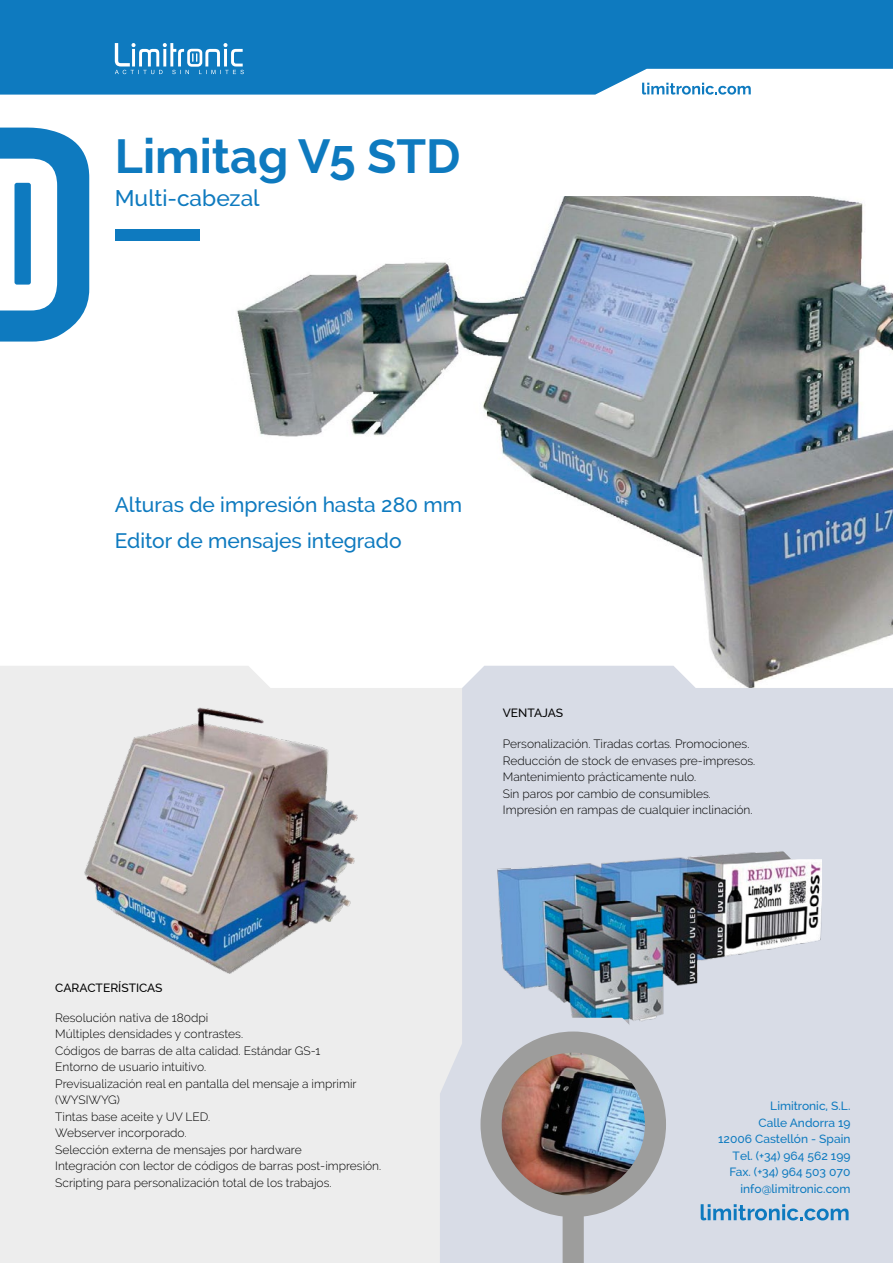
<style>
.page{position:relative;width:893px;height:1263px;background:#fff}
.page>*{position:absolute;margin:0;border:0;box-sizing:border-box;transform-origin:0 0}
.t1{font:700 48px "Raleway";color:#0e7abf}
.t2{font:500 22.65px "Raleway";color:#0e7abf}
.t3{font:500 21px/36.8px "Raleway";color:#0e7abf}
.t4{font:300 12px/16.5px "Raleway";color:#000}
.t5{font:500 12px/16.5px "Raleway";color:#0e7abf;text-align:right}
.t6{font:500 12px "Raleway";color:#000}
</style>
<div class="page">
<img style="left:237px;top:196px;width:656px;height:470px">
<div style="left:0;top:666px;width:440px;height:597px;background:#ededed"></div>
<svg style="left:440px;top:666px;width:453px;height:597px;background:#dadee6"></svg>
<svg style="left:0;top:0;width:893px;height:95px;background:#2084c3"></svg>
<svg style="left:642px;top:83px;width:109px;height:12px"></svg>
<svg style="left:115px;top:43px;width:129px;height:31px"></svg>
<svg style="left:0;top:128px;width:89px;height:214px"></svg>
<div style="left:15px;top:183px;width:16px;height:102px;background:#0e7abf;border-radius:2px"></div>
<div style="left:115px;top:229px;width:84px;height:11px;background:#0e7abf"></div>
<img style="left:70px;top:700px;width:298px;height:280px">
<img style="left:495px;top:859px;width:327px;height:158px">
<div style="left:465px;top:830px;width:398px;height:29px;background:#d8dce6"></div>
<svg style="left:480px;top:1017px;width:377px;height:246px;background:#bdc0c8"></svg>
<h1 class="t1" style="left:115px;top:128px;width:347px">Limitag V5 STD</h1>
<h2 class="t2" style="left:115px;top:185px;width:146px">Multi-cabezal</h2>
<h3 class="t3" style="left:115px;top:486px;width:349px">Alturas de impresión hasta 280 mm<br>Editor de mensajes integrado</h3>
<p class="t6" style="left:503px;top:706px;width:62px">VENTAJAS</p>
<p class="t4" style="left:503px;top:735px;width:254px">Personalización. Tiradas cortas. Promociones.<br>Reducción de stock de envases pre-impresos.<br>Mantenimiento prácticamente nulo.<br>Sin paros por cambio de consumibles.<br>Impresión en rampas de cualquier inclinación.</p>
<p class="t6" style="left:55px;top:980px;width:109px">CARACTERÍSTICAS</p>
<p class="t4" style="left:55px;top:1009px;width:328px">Resolución nativa de 180dpi<br>Múltiples densidades y contrastes.<br>Códigos de barras de alta calidad. Estándar GS-1<br>Entorno de usuario intuitivo.<br>Previsualización real en pantalla del mensaje a imprimir (WYSIWYG)<br>Tintas base aceite y UV LED.<br>Webserver incorporado.<br>Selección externa de mensajes por hardware<br>Integración con lector de códigos de barras post-impresión.<br>Scripting para personalización total de los trabajos.</p>
<p class="t5" style="left:718px;top:1098px;width:134px">Limitronic, S.L.<br>Calle Andorra 19<br>12006 Castellón - Spain<br>Tel. (+34) 964 562 199<br>Fax. (+34) 964 503 070 info@limitronic.com</p>
</div>
